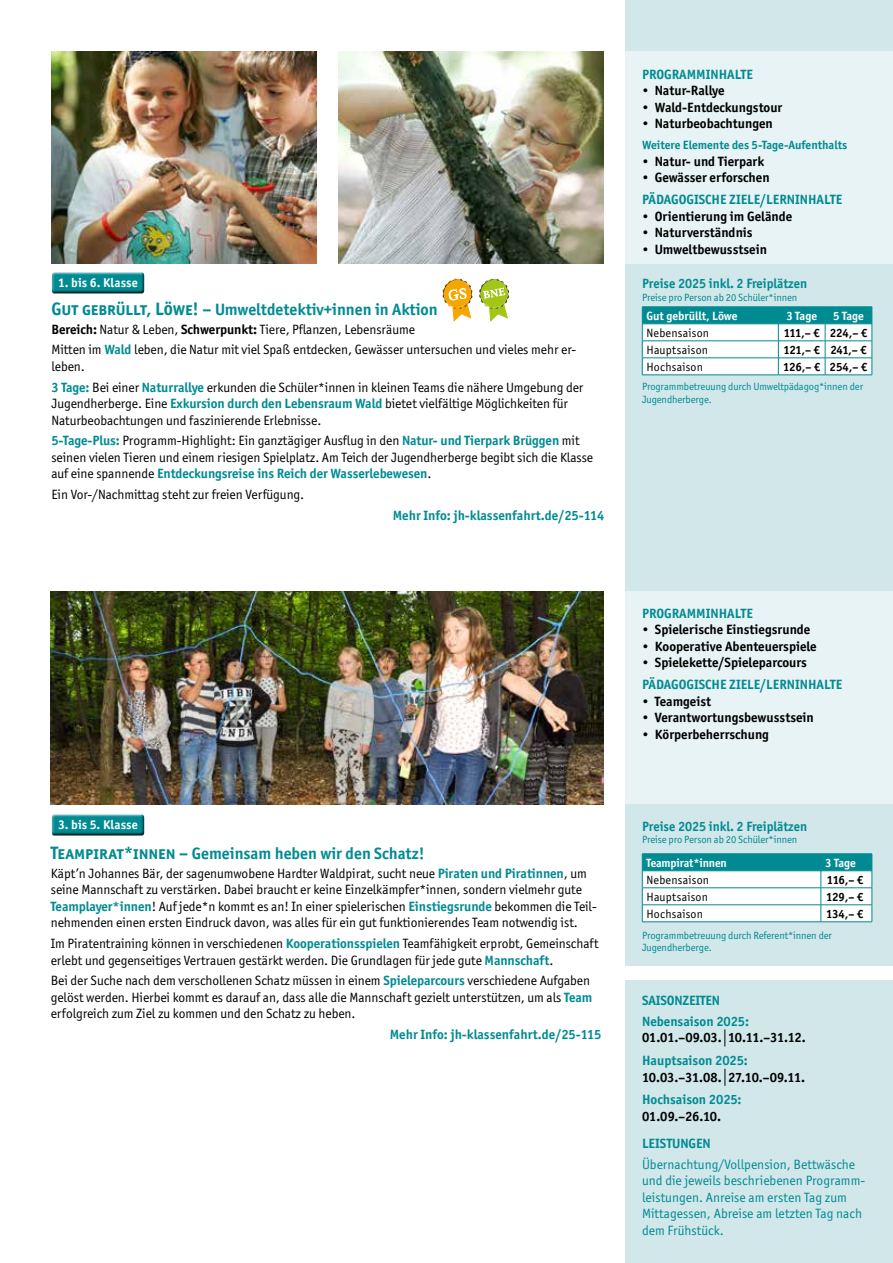
<style>
.page{position:relative;width:893px;height:1263px;background:#fff}
.page>*{position:absolute;margin:0;border:0;box-sizing:border-box;transform-origin:0 0}
.t1{font:700 16.5px "Officina Sans ITC Std";color:#008b92}
.t2{font:13.5px/16.5px "Officina Sans ITC Std";letter-spacing:-.005em;color:#000}
.t3{font:700 13.5px "Officina Sans ITC Std";color:#000}
.t4{font:700 13.5px/20.7px "Officina Sans ITC Std";color:#008b92}
.t5{font:13.5px/16.5px "Officina Sans ITC Std";color:#008b92}
.t6{font:700 13.5px "Officina Sans ITC Std";letter-spacing:-.02em;color:#000}
.t7{font:700 12.75px "Officina Sans ITC Std";letter-spacing:.01em;color:#fff}
.t8{font:12px "Officina Sans ITC Std";letter-spacing:.02em;color:#000}
.t9{font:700 12px "Officina Sans ITC Std";letter-spacing:-.025em;color:#000}
.t10{font:700 12px "Officina Sans ITC Std";letter-spacing:-.01em;color:#fff}
.t11{font:700 12px "Officina Sans ITC Std";color:#008b92}
.t12{font:10.5px/12.8px "Officina Sans ITC Std";letter-spacing:-.01em;color:#008b92}
.s1{font-size:18px}
.s2{font-weight:700}
.s3{font-weight:700;color:#008b92}
</style>
<div class="page">
<div style="left:625px;top:0;width:268px;height:965px;background:#d1e7ea"></div>
<div style="left:625px;top:51px;width:268px;height:213px;background:#e8f3f5"></div>
<div style="left:625px;top:591px;width:268px;height:213px;background:#e8f3f5"></div>
<img style="left:51px;top:51px;width:266px;height:213px">
<img style="left:51px;top:592px;width:553px;height:212px">
<img style="left:338px;top:51px;width:266px;height:213px">
<div style="left:625px;top:980px;width:268px;height:283px;background:#d1e7ea"></div>
<svg style="left:724px;top:1029px;width:1px;height:17px"></svg>
<svg style="left:725px;top:1069px;width:1px;height:17px"></svg>
<div style="left:51px;top:271px;width:96px;height:23px;background:#000;opacity:.75"></div>
<div style="left:51px;top:813px;width:96px;height:23px;background:#000;opacity:.75"></div>
<hr style="left:642px;top:375px;width:136px;height:1px;background:#008b92">
<hr style="left:778px;top:375px;width:47px;height:1px;background:#008b92">
<hr style="left:825px;top:375px;width:47px;height:1px;background:#008b92">
<svg style="left:642px;top:307px;width:231px;height:68px;background:#b0dbdd"></svg>
<hr style="left:642px;top:853px;width:179px;height:1px;background:#008b92">
<hr style="left:821px;top:853px;width:51px;height:1px;background:#008b92">
<svg style="left:642px;top:854px;width:231px;height:68px;background:#b4dcde"></svg>
<hr style="left:821px;top:870px;width:51px;height:1px;background:#008b92">
<hr style="left:821px;top:887px;width:51px;height:1px;background:#008b92">
<hr style="left:821px;top:904px;width:51px;height:1px;background:#008b92">
<hr style="left:821px;top:921px;width:51px;height:1px;background:#008b92">
<svg style="left:442px;top:278px;width:68px;height:44px"></svg>
<p class="t7" style="left:58px;top:275px;width:81px">1. bis 6. Klasse</p>
<p class="t1" style="left:51px;top:299px;width:388px"><span class="s1">Gut gebrüllt, Löwe! –</span> Umweltdetektiv+innen in Aktion</p>
<p class="t2" style="left:51px;top:319px;width:526px;line-height:20.7px"><span class="s2">Bereich:</span> Natur &amp; Leben, <span class="s2">Schwerpunkt:</span> Tiere, Pflanzen, Lebensräume<br>Mitten im <span class="s3">Wald</span> leben, die Natur mit viel Spaß entdecken, Gewässer untersuchen und vieles mehr er-</p>
<p class="t2" style="left:51px;top:356px;width:533px;line-height:20.7px">leben.<br><span class="s3">3 Tage:</span> Bei einer <span class="s3">Naturrallye</span> erkunden die Schüler*innen in kleinen Teams die nähere Umgebung der</p>
<p class="t2" style="left:51px;top:395px;width:518px">Jugendherberge. Eine <span class="s3">Exkursion durch den Lebensraum Wald</span> bietet vielfältige Möglichkeiten für<br>Naturbeobachtungen und faszinierende Erlebnisse.</p>
<p class="t2" style="left:51px;top:432px;width:543px"><span class="s3">5-Tage-Plus:</span> Programm-Highlight: Ein ganztägiger Ausflug in den <span class="s3">Natur- und Tierpark Brüggen</span> mit seinen vielen Tieren und einem riesigen Spielplatz. Am Teich der Jugendherberge begibt sich die Klasse auf eine spannende <span class="s3">Entdeckungsreise ins Reich der Wasserlebewesen</span>.</p>
<p class="t2" style="left:51px;top:486px;width:254px">Ein Vor-/Nachmittag steht zur freien Verfügung.</p>
<p class="t4" style="left:393px;top:505px;width:213px">Mehr Info: jh-klassenfahrt.de/25-114</p>
<p class="t7" style="left:58px;top:817px;width:81px">3. bis 5. Klasse</p>
<p class="t1" style="left:51px;top:843px;width:375px"><span class="s1">Teampirat*innen –</span> Gemeinsam heben wir den Schatz!</p>
<p class="t2" style="left:51px;top:865px;width:547px">Käpt’n Johannes Bär, der sagenumwobene Hardter Waldpirat, sucht neue <span class="s3">Piraten und Piratinnen</span>, um seine Mannschaft zu verstärken. Dabei braucht er keine Einzelkämpfer*innen, sondern vielmehr gute <span class="s3">Teamplayer*innen</span>! Auf jede*n kommt es an! In einer spielerischen <span class="s3">Einstiegsrunde</span> bekommen die Teil&shy;nehmenden einen ersten Eindruck davon, was alles für ein gut funktionierendes Team notwendig ist.</p>
<p class="t2" style="left:51px;top:935px;width:549px">Im Piratentraining können in verschiedenen <span class="s3">Kooperationsspielen</span> Teamfähigkeit erprobt, Gemeinschaft erlebt und gegenseitiges Vertrauen gestärkt werden. Die Grundlagen für jede gute <span class="s3">Mannschaft</span>.</p>
<p class="t2" style="left:51px;top:972px;width:543px">Bei der Suche nach dem verschollenen Schatz müssen in einem <span class="s3">Spieleparcours</span> verschiedene Aufgaben gelöst werden. Hierbei kommt es darauf an, dass alle die Mannschaft gezielt unterstützen, um als <span class="s3">Team </span>erfolgreich zum Ziel zu kommen und den Schatz zu heben.</p>
<p class="t4" style="left:390px;top:1024px;width:213px">Mehr Info: jh-klassenfahrt.de/25-115</p>
<p class="t4" style="left:642px;top:64px;width:112px">PROGRAMMINHALTE</p>
<p class="t3" style="left:642px;top:82px;width:84px">• Natur-Rallye</p>
<p class="t3" style="left:642px;top:99px;width:142px">• Wald-Entdeckungstour</p>
<p class="t3" style="left:642px;top:115px;width:132px">• Naturbeobachtungen</p>
<p class="t11" style="left:642px;top:138px;width:207px">Weitere Elemente des 5-Tage-Aufenthalts</p>
<p class="t3" style="left:642px;top:153px;width:123px">• Natur- und Tierpark</p>
<p class="t3" style="left:642px;top:169px;width:129px">• Gewässer erforschen</p>
<p class="t4" style="left:642px;top:189px;width:202px">PÄDAGOGISCHE ZIELE/LERNINHALTE</p>
<p class="t3" style="left:642px;top:208px;width:152px">• Orientierung im Gelände</p>
<p class="t3" style="left:642px;top:224px;width:112px">• Naturverständnis</p>
<p class="t3" style="left:642px;top:241px;width:126px">• Umweltbewusstsein</p>
<p class="t4" style="left:642px;top:273px;width:167px">Preise 2025 inkl. 2 Freiplätzen</p>
<p class="t12" style="left:642px;top:291px;width:157px">Preise pro Person ab 20 Schüler*innen</p>
<p class="t10" style="left:646px;top:308px;width:93px">Gut gebrüllt, Löwe</p>
<p class="t10" style="left:786px;top:308px;width:32px">3 Tage</p>
<p class="t10" style="left:833px;top:308px;width:32px">5 Tage</p>
<p class="t8" style="left:646px;top:326px;width:64px">Nebensaison</p>
<p class="t9" style="left:784px;top:325px;width:85px">111,– € 224,– €</p>
<p class="t8" style="left:646px;top:343px;width:63px">Hauptsaison</p>
<p class="t9" style="left:783px;top:342px;width:85px">121,– € 241,– €</p>
<p class="t8" style="left:646px;top:360px;width:58px">Hochsaison</p>
<p class="t9" style="left:783px;top:359px;width:86px">126,– € 254,– €</p>
<p class="t12" style="left:642px;top:380px;width:223px">Programmbetreuung durch Umweltpädagog*innen der<br>Jugendherberge.</p>
<p class="t4" style="left:642px;top:602px;width:112px">PROGRAMMINHALTE</p>
<p class="t3" style="left:642px;top:621px;width:170px">• Spielerische Einstiegsrunde</p>
<p class="t3" style="left:642px;top:638px;width:176px">• Kooperative Abenteuerspiele</p>
<p class="t3" style="left:642px;top:654px;width:166px">• Spielekette/Spieleparcours</p>
<p class="t4" style="left:642px;top:674px;width:202px">PÄDAGOGISCHE ZIELE/LERNINHALTE</p>
<p class="t3" style="left:642px;top:693px;width:71px">• Teamgeist</p>
<p class="t3" style="left:642px;top:709px;width:173px">• Verantwortungsbewusstsein</p>
<p class="t3" style="left:642px;top:726px;width:128px">• Körperbeherrschung</p>
<p class="t4" style="left:642px;top:816px;width:167px">Preise 2025 inkl. 2 Freiplätzen</p>
<p class="t12" style="left:642px;top:833px;width:157px">Preise pro Person ab 20 Schüler*innen</p>
<p class="t10" style="left:646px;top:855px;width:82px">Teampirat*innen</p>
<p class="t10" style="left:825px;top:855px;width:32px">3 Tage</p>
<p class="t8" style="left:646px;top:873px;width:64px">Nebensaison</p>
<p class="t9" style="left:827px;top:872px;width:38px">116,– €</p>
<p class="t8" style="left:646px;top:890px;width:63px">Hauptsaison</p>
<p class="t9" style="left:826px;top:889px;width:39px">129,– €</p>
<p class="t8" style="left:646px;top:907px;width:58px">Hochsaison</p>
<p class="t9" style="left:826px;top:906px;width:39px">134,– €</p>
<p class="t12" style="left:642px;top:929px;width:192px">Programmbetreuung durch Referent*innen der<br>Jugendherberge.</p>
<p class="t4" style="left:642px;top:990px;width:108px">SAISONZEITEN<br>Nebensaison 2025:</p>
<p class="t3" style="left:642px;top:1029px;width:165px">01.01.–09.03. 10.11.–31.12.</p>
<p class="t4" style="left:642px;top:1050px;width:107px">Hauptsaison 2025:</p>
<p class="t6" style="left:642px;top:1068px;width:165px">10.03.–31.08. 27.10.–09.11.</p>
<p class="t4" style="left:642px;top:1089px;width:101px">Hochsaison 2025:</p>
<p class="t3" style="left:642px;top:1108px;width:81px">01.09.–26.10.</p>
<p class="t4" style="left:642px;top:1133px;width:70px">LEISTUNGEN</p>
<p class="t5" style="left:642px;top:1156px;width:225px">Übernachtung/Vollpension, Bettwäsche und die jeweils beschriebenen Programm&shy;leistungen. Anreise am ersten Tag zum Mittagessen, Abreise am letzten Tag nach dem Frühstück.</p>
</div>
